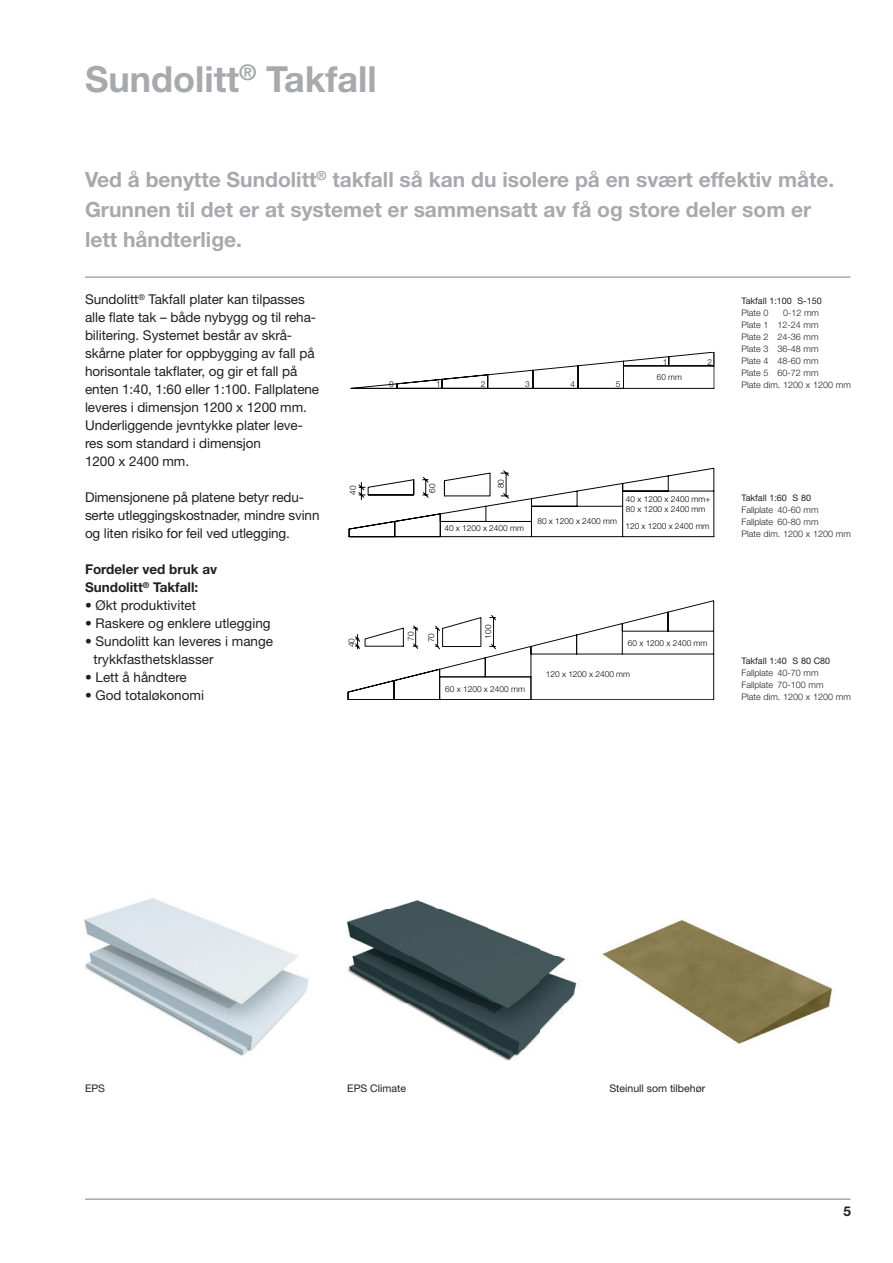
<style>
.page{position:relative;width:893px;height:1263px;background:#fff}
.page>*{position:absolute;margin:0;border:0;box-sizing:border-box;transform-origin:0 0}
.t1{font:700 36px "Helvetica Neue";color:#a8a9ad}
.t2{font:700 21px/30px "Helvetica Neue";color:#a8a9ad}
.t3{font:13.5px/18px "Helvetica Neue";letter-spacing:-.005em;color:#231f20}
.t4{font:700 13.5px/18px "Helvetica Neue";color:#231f20}
.t5{font:10.5px "Helvetica Neue";color:#231f20}
.t6{font:300 9px/12px "Helvetica Neue";color:#231f20}
.t7{font:9px "Helvetica Neue";color:#231f20}
.t8{font:300 8.25px "Helvetica Neue";color:#080a0c}
.t9{font:300 8.25px/9.9px "Helvetica Neue";color:#010202}
</style>
<div class="page">
<hr style="left:85px;top:276px;width:765px;height:2px;background:#a8a9ad">
<hr style="left:85px;top:1198px;width:765px;height:2px;background:#a8a9ad">
<svg style="left:349px;top:468px;width:365px;height:69px"></svg>
<svg style="left:350px;top:352px;width:365px;height:37px"></svg>
<svg style="left:348px;top:600px;width:366px;height:100px"></svg>
<img style="left:84px;top:898px;width:225px;height:158px">
<img style="left:600px;top:919px;width:233px;height:125px">
<img style="left:346px;top:900px;width:231px;height:161px">
<h1 class="t1" style="left:85px;top:57px;width:293px">Sundolitt<sup>®</sup> Takfall</h1>
<h2 class="t2" style="left:85px;top:164px;width:751px">Ved å benytte Sundolitt<sup>®</sup> takfall så kan du isolere på en svært effektiv måte.<br>Grunnen til det er at systemet er sammensatt av få og store deler som er lett håndterlige.</h2>
<p class="t3" style="left:85px;top:290px;width:236px">Sundolitt<sup>®</sup> Takfall plater kan tilpasses alle flate tak – både nybygg og til re ha&shy;bilit ering. Systemet består av skrå&shy;skårne plater for oppbygging av fall på horisontale takflater, og gir et fall på enten 1:40, 1:60 eller 1:100. Fallplatene leveres i dimensjon 1200 x 1200 mm.<br>Underliggende jevntykke plater leve&shy;res som standard i dimensjon<br>1200 x 2400 mm.</p>
<p class="t3" style="left:85px;top:488px;width:236px">Dimensjonene på platene betyr redu&shy;serte utleggingskostnader, mindre svinn og liten risiko for feil ved utlegging.</p>
<p class="t4" style="left:85px;top:560px;width:134px">Fordeler ved bruk av<br>Sundolitt<sup>®</sup> Takfall:</p>
<p class="t3" style="left:85px;top:596px;width:113px">• Økt produktivitet</p>
<p class="t3" style="left:85px;top:614px;width:187px">• Raskere og enklere utlegging</p>
<p class="t3" style="left:94px;top:632px;width:181px;text-indent:-9px">• Sundolitt kan leveres i mange trykkfasthetsklasser</p>
<p class="t3" style="left:85px;top:668px;width:103px">• Lett å håndtere</p>
<p class="t3" style="left:85px;top:686px;width:121px">• God totaløkonomi</p>
<p class="t8" style="left:389px;top:378px;width:6px">0</p>
<p class="t8" style="left:481px;top:378px;width:6px">2</p>
<p class="t8" style="left:436px;top:378px;width:6px">1</p>
<p class="t8" style="left:525px;top:378px;width:6px">3</p>
<p class="t8" style="left:570px;top:378px;width:6px">4</p>
<p class="t8" style="left:616px;top:378px;width:6px">5</p>
<p class="t8" style="left:663px;top:357px;width:6px">1</p>
<p class="t8" style="left:707px;top:357px;width:6px">2</p>
<p class="t9" style="left:662px;top:367px;width:6px">1</p>
<p class="t8" style="left:657px;top:372px;width:27px">60 mm</p>
<p class="t9" style="left:348px;top:495px;width:11px;rotate:-90deg">40</p>
<p class="t9" style="left:427px;top:492px;width:11px;rotate:-90deg">60</p>
<p class="t9" style="left:496px;top:488px;width:11px;rotate:-90deg">80</p>
<p class="t9" style="left:444px;top:523px;width:81px">40 x 1200 x 2400 mm</p>
<p class="t9" style="left:537px;top:516px;width:81px">80 x 1200 x 2400 mm</p>
<p class="t8" style="left:626px;top:494px;width:81px">80 x 1200 x 2400 mm</p>
<p class="t9" style="left:626px;top:494px;width:86px">40 x 1200 x 2400 mm+<br>80 x 1200 x 2400 mm</p>
<p class="t9" style="left:625px;top:521px;width:86px">120 x 1200 x 2400 mm</p>
<p class="t8" style="left:625px;top:501px;width:86px">120 x 1200 x 2400 mm</p>
<p class="t8" style="left:347px;top:647px;width:11px;rotate:-90deg">40</p>
<p class="t8" style="left:349px;top:655px;width:11px;rotate:-90deg">40</p>
<p class="t8" style="left:406px;top:641px;width:11px;rotate:-90deg">70</p>
<p class="t8" style="left:426px;top:642px;width:11px;rotate:-90deg">70</p>
<p class="t8" style="left:483px;top:639px;width:15px;rotate:-90deg">100</p>
<p class="t8" style="left:445px;top:684px;width:81px">60 x 1200 x 2400 mm</p>
<p class="t8" style="left:628px;top:638px;width:81px">60 x 1200 x 2400 mm</p>
<p class="t8" style="left:546px;top:669px;width:86px">120 x 1200 x 2400 mm</p>
<p class="t7" style="left:741px;top:296px;width:82px">Takfall 1:100 S-150</p>
<p class="t6" style="left:741px;top:307px;width:29px">Plate 0</p>
<p class="t6" style="left:741px;top:307px;width:111px;text-indent:42px">0-12 mm<br>Plate 1 12-24 mm<br>Plate 2 24-36 mm<br>Plate 3 36-48 mm<br>Plate 4 48-60 mm<br>Plate 5 60-72 mm<br>Plate dim. 1200 x 1200 mm</p>
<p class="t7" style="left:741px;top:492px;width:71px">Takfall 1:60 S 80</p>
<p class="t6" style="left:741px;top:503px;width:111px">Fallplate 40-60 mm<br>Fallplate 60-80 mm<br>Plate dim. 1200 x 1200 mm</p>
<p class="t7" style="left:741px;top:655px;width:90px">Takfall 1:40 S 80 C80</p>
<p class="t6" style="left:741px;top:667px;width:111px">Fallplate 40-70 mm<br>Fallplate 70-100 mm<br>Plate dim. 1200 x 1200 mm</p>
<p class="t5" style="left:85px;top:1082px;width:22px">EPS</p>
<p class="t5" style="left:347px;top:1082px;width:60px">EPS Climate</p>
<p class="t5" style="left:609px;top:1082px;width:97px">Steinull som tilbehør</p>
<p class="t4" style="left:843px;top:1201px;width:9px">5</p>
</div>
